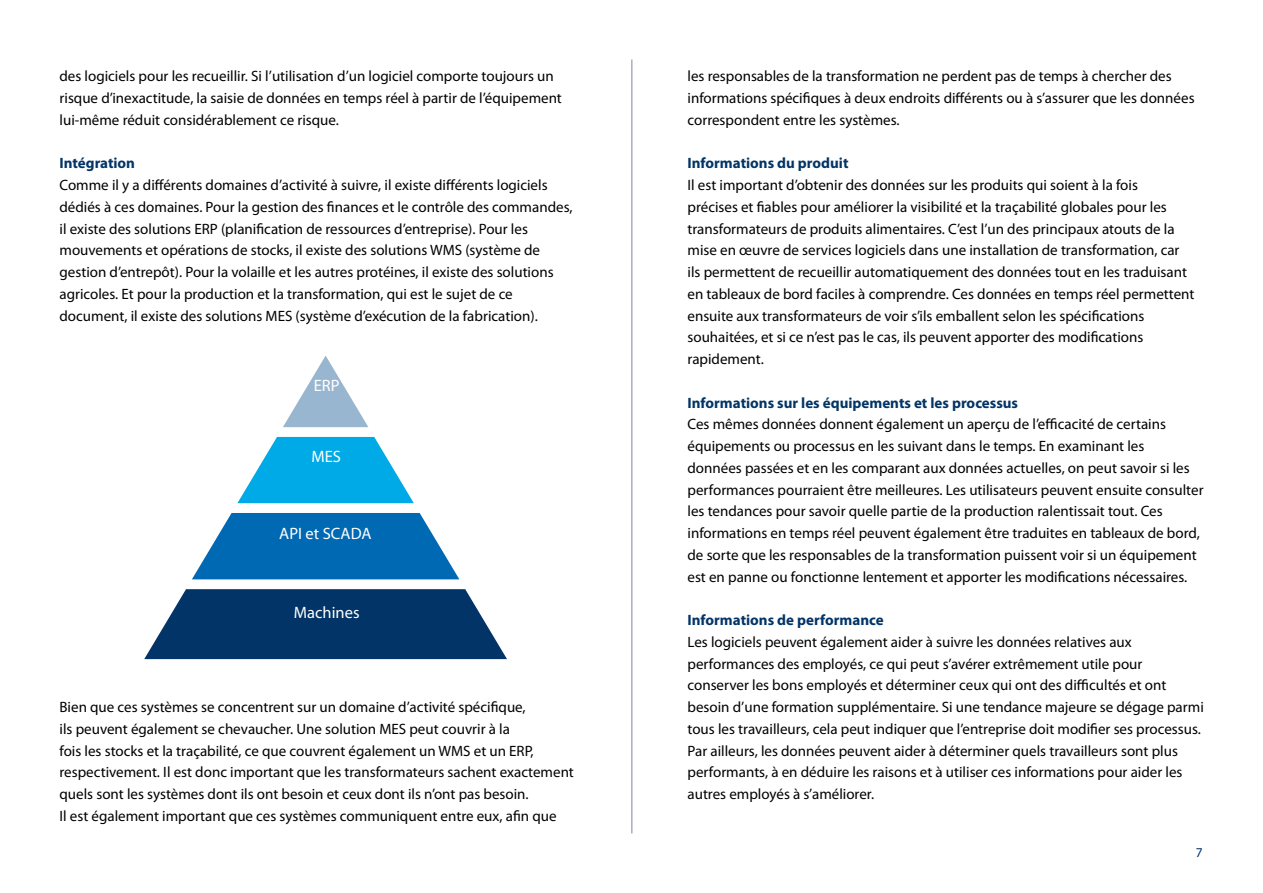
<style>
.page{position:relative;width:1263px;height:893px;background:#fff}
.page>*{position:absolute;margin:0;border:0;box-sizing:border-box;transform-origin:0 0}
.t1{font:16.5px "Myriad Pro";color:#fff}
.t2{font:15px/21.8px "Myriad Pro";color:#000}
.t3{font:700 15px "Myriad Pro";color:#023467}
.t4{font:13.5px "Myriad Pro";color:#023467}
</style>
<div class="page">
<hr style="left:631px;top:60px;width:1px;height:773px;background:#808b94">
<svg style="left:283px;top:356px;width:85px;height:71px"></svg>
<svg style="left:237px;top:437px;width:177px;height:66px"></svg>
<svg style="left:144px;top:589px;width:363px;height:70px;background:#1f4b78"></svg>
<svg style="left:192px;top:513px;width:267px;height:66px;background:#257fbf"></svg>
<p class="t2" style="left:60px;top:65px;width:504px">des logiciels pour les recueillir. Si l’utilisation d’un logiciel comporte toujours un risque d’inexactitude, la saisie de données en temps réel à partir de l’équipement lui-même réduit considérablement ce risque.</p>
<p class="t3" style="left:60px;top:153px;width:77px">Intégration</p>
<p class="t2" style="left:60px;top:174px;width:514px">Comme il y a différents domaines d’activité à suivre, il existe différents logiciels dédiés à ces domaines. Pour la gestion des finances et le contrôle des commandes, il existe des solutions ERP (planification de ressources d’entreprise). Pour les mouvements et opérations de stocks, il existe des solutions WMS (système de gestion d’entrepôt). Pour la volaille et les autres protéines, il existe des solutions agricoles. Et pour la production et la transformation, qui est le sujet de ce document, il existe des solutions MES (système d’exécution de la fabrication).</p>
<p class="t1" style="left:314px;top:376px;width:27px">ERP</p>
<p class="t1" style="left:312px;top:447px;width:31px">MES</p>
<p class="t1" style="left:279px;top:523px;width:94px">API et SCADA</p>
<p class="t1" style="left:294px;top:602px;width:67px">Machines</p>
<p class="t2" style="left:60px;top:696px;width:516px">Bien que ces systèmes se concentrent sur un domaine d’activité spécifique,<br>ils peuvent également se chevaucher. Une solution MES peut couvrir à la<br>fois les stocks et la traçabilité, ce que couvrent également un WMS et un ERP, respectivement. Il est donc important que les transformateurs sachent exactement quels sont les systèmes dont ils ont besoin et ceux dont ils n’ont pas besoin.<br>Il est également important que ces systèmes communiquent entre eux, afin que</p>
<p class="t2" style="left:687px;top:65px;width:509px">les responsables de la transformation ne perdent pas de temps à chercher des informations spécifiques à deux endroits différents ou à s’assurer que les données correspondent entre les systèmes.</p>
<p class="t3" style="left:687px;top:153px;width:162px">Informations du produit</p>
<p class="t2" style="left:687px;top:174px;width:508px">Il est important d’obtenir des données sur les produits qui soient à la fois<br>précises et fiables pour améliorer la visibilité et la traçabilité globales pour les transformateurs de produits alimentaires. C’est l’un des principaux atouts de la mise en œuvre de services logiciels dans une installation de transformation, car ils permettent de recueillir automatiquement des données tout en les traduisant en tableaux de bord faciles à comprendre. Ces données en temps réel permettent ensuite aux transformateurs de voir s’ils emballent selon les spécifications souhaitées, et si ce n’est pas le cas, ils peuvent apporter des modifications rapidement.</p>
<p class="t3" style="left:687px;top:393px;width:332px">Informations sur les équipements et les processus</p>
<p class="t2" style="left:687px;top:413px;width:518px">Ces mêmes données donnent également un aperçu de l’efficacité de certains équipements ou processus en les suivant dans le temps. En examinant les<br>données passées et en les comparant aux données actuelles, on peut savoir si les performances pourraient être meilleures. Les utilisateurs peuvent ensuite consulter les tendances pour savoir quelle partie de la production ralentissait tout. Ces informations en temps réel peuvent également être traduites en tableaux de bord, de sorte que les responsables de la transformation puissent voir si un équipement est en panne ou fonctionne lentement et apporter les modifications nécessaires.</p>
<p class="t3" style="left:687px;top:610px;width:198px">Informations de performance</p>
<p class="t2" style="left:687px;top:631px;width:518px">Les logiciels peuvent également aider à suivre les données relatives aux performances des employés, ce qui peut s’avérer extrêmement utile pour conserver les bons employés et déterminer ceux qui ont des difficultés et ont besoin d’une formation supplémentaire. Si une tendance majeure se dégage parmi tous les travailleurs, cela peut indiquer que l’entreprise doit modifier ses processus.<br>Par ailleurs, les données peuvent aider à déterminer quels travailleurs sont plus performants, à en déduire les raisons et à utiliser ces informations pour aider les autres employés à s’améliorer.</p>
<p class="t4" style="left:1196px;top:844px;width:8px">7</p>
</div>
